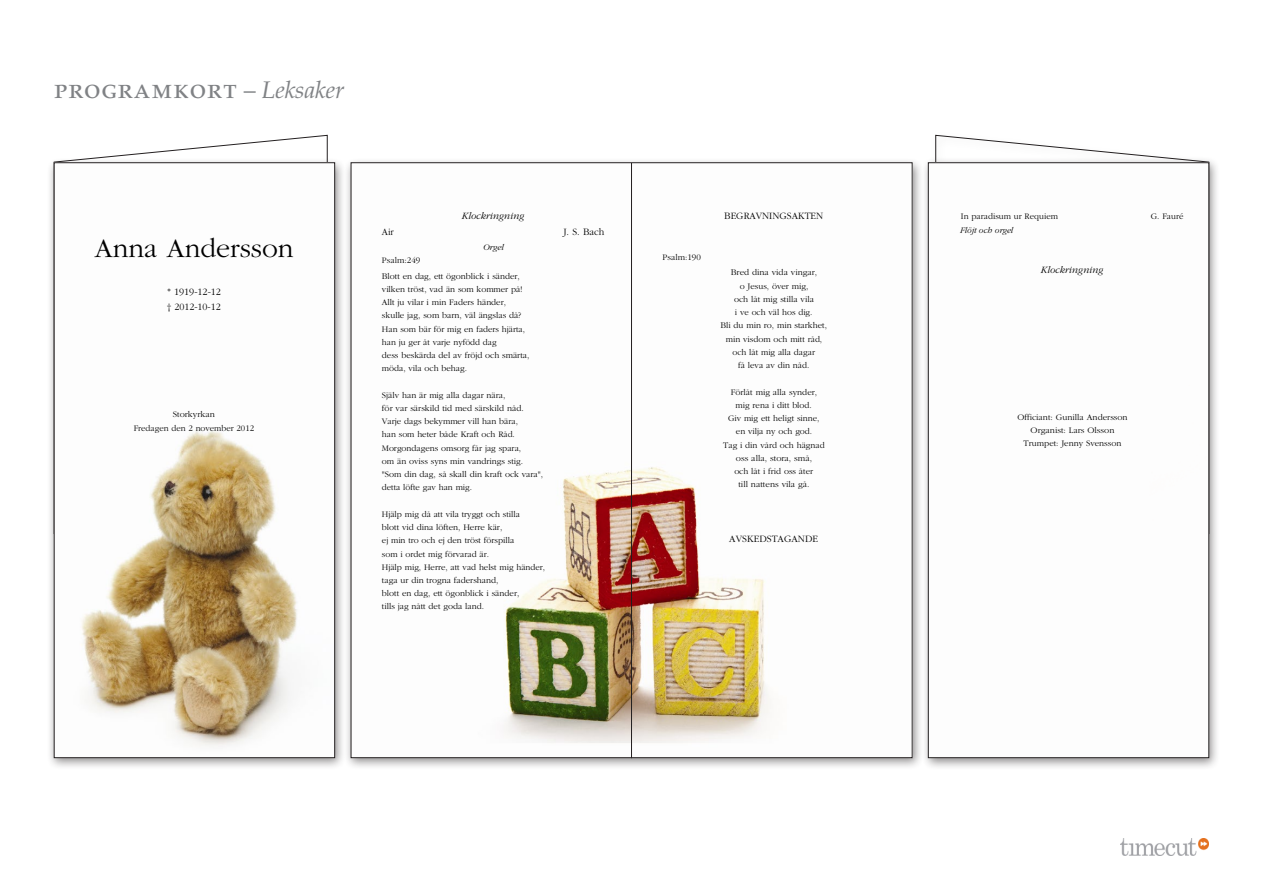
<style>
.page{position:relative;width:1263px;height:893px;background:#fff}
.page>*{position:absolute;margin:0;border:0;box-sizing:border-box;transform-origin:0 0}
.t1{font:300 27.75px "Garamond";color:#000}
.t2{font:27px "Palatino SC";letter-spacing:.04em;color:#808285}
.t3{font:300 10.05px/15.1px "Garamond";color:#000}
.t4{font:italic 300 10.05px "Garamond";color:#000}
.t5{font:300 10.05px "Garamond";color:#000;scale:.96 1}
.t6{font:300 8.85px/13.2px "Garamond";color:#000}
.t7{font:300 8.85px/13.2px "Garamond";color:#000;text-align:center;scale:1.04 1}
.t8{font:italic 300 8.85px "Garamond";color:#000}
.s1{font-family:"Palatino";font-size:24px}
.s2{font-family:"Palatino";font-style:italic;font-size:24px}
</style>
<div class="page">
<img style="left:1120px;top:839px;width:89px;height:16px">
<svg style="left:101px;top:135px;width:227px;height:22px"></svg>
<div style="left:47px;top:157px;width:299px;height:614px;background:#231f20;opacity:.5"></div>
<img style="left:56px;top:165px;width:277px;height:591px">
<div style="left:54px;top:163px;width:281px;height:595px;border:1px solid #231f20"></div>
<div style="left:921px;top:130px;width:299px;height:641px;background:#231f20;opacity:.5"></div>
<svg style="left:935px;top:135px;width:274px;height:28px"></svg>
<img style="left:930px;top:163px;width:280px;height:595px">
<div style="left:928px;top:163px;width:281px;height:595px;border:1px solid #231f20"></div>
<div style="left:344px;top:157px;width:579px;height:614px;background:#231f20;opacity:.5"></div>
<img style="left:353px;top:165px;width:277px;height:591px">
<svg style="left:633px;top:165px;width:277px;height:591px"></svg>
<div style="left:631px;top:163px;width:281px;height:595px;border:1px solid #231f20"></div>
<p class="t2" style="left:54px;top:73px;width:292px">programkort <span class="s1">–</span> <span class="s2">Leksaker</span></p>
<p class="t1" style="left:95px;top:237px;width:200px">Anna Andersson</p>
<p class="t3" style="left:167px;top:285px;width:55px">* 1919-12-12 † 2012-10-12</p>
<p class="t7" style="left:134px;top:409px;width:117px">Storkyrkan<br>Fredagen den 2 november 2012</p>
<p class="t4" style="left:462px;top:212px;width:64px">Klockringning</p>
<p class="t5" style="left:382px;top:228px;width:14px">Air</p>
<p class="t3" style="left:563px;top:225px;width:42px">J. S. Bach</p>
<p class="t8" style="left:483px;top:243px;width:22px">Orgel</p>
<p class="t6" style="left:382px;top:254px;width:140px;line-height:15.1px">Psalm:249<br>Blott en dag, ett ögonblick i sänder,</p>
<p class="t6" style="left:382px;top:283px;width:149px">vilken tröst, vad än som kommer på!<br>Allt ju vilar i min Faders händer, skulle jag, som barn, väl ängslas då?<br>Han som bär för mig en faders hjärta, han ju ger åt varje nyfödd dag<br>dess beskärda del av fröjd och smärta, möda, vila och behag.</p>
<p class="t6" style="left:382px;top:389px;width:163px">Själv han är mig alla dagar nära,<br>för var särskild tid med särskild nåd.<br>Varje dags bekymmer vill han bära,<br>han som heter både Kraft och Råd.<br>Morgondagens omsorg får jag spara,<br>om än oviss syns min vandrings stig. "Som din dag, så skall din kraft ock vara", detta löfte gav han mig.</p>
<p class="t6" style="left:382px;top:508px;width:165px">Hjälp mig då att vila tryggt och stilla<br>blott vid dina löften, Herre kär,<br>ej min tro och ej den tröst förspilla<br>som i ordet mig förvarad är.<br>Hjälp mig, Herre, att vad helst mig händer, taga ur din trogna fadershand,<br>blott en dag, ett ögonblick i sänder,<br>tills jag nått det goda land.</p>
<p class="t6" style="left:662px;top:252px;width:40px">Psalm:190</p>
<p class="t3" style="left:724px;top:209px;width:100px">BEGRAVNINGSAKTEN</p>
<p class="t6" style="left:720px;top:267px;width:108px;text-align:center">Bred dina vida vingar,<br>o Jesus, över mig,<br>och låt mig stilla vila<br>i ve och väl hos dig.<br>Bli du min ro, min starkhet, min visdom och mitt råd, och låt mig alla dagar<br>få leva av din nåd.</p>
<p class="t6" style="left:723px;top:386px;width:103px;text-align:center">Förlåt mig alla synder, mig rena i ditt blod.<br>Giv mig ett heligt sinne, en vilja ny och god.<br>Tag i din vård och hägnad oss alla, stora, små,<br>och låt i frid oss åter<br>till nattens vila gå.</p>
<p class="t3" style="left:729px;top:532px;width:90px">AVSKEDSTAGANDE</p>
<p class="t6" style="left:961px;top:210px;width:99px">In paradisum ur Requiem</p>
<p class="t6" style="left:1151px;top:210px;width:34px">G. Fauré</p>
<p class="t8" style="left:960px;top:226px;width:54px">Flöjt och orgel</p>
<p class="t4" style="left:1041px;top:266px;width:64px">Klockringning</p>
<p class="t6" style="left:1017px;top:411px;width:112px;text-align:center">Officiant: Gunilla Andersson<br>Organist: Lars Olsson<br>Trumpet: Jenny Svensson</p>
</div>
